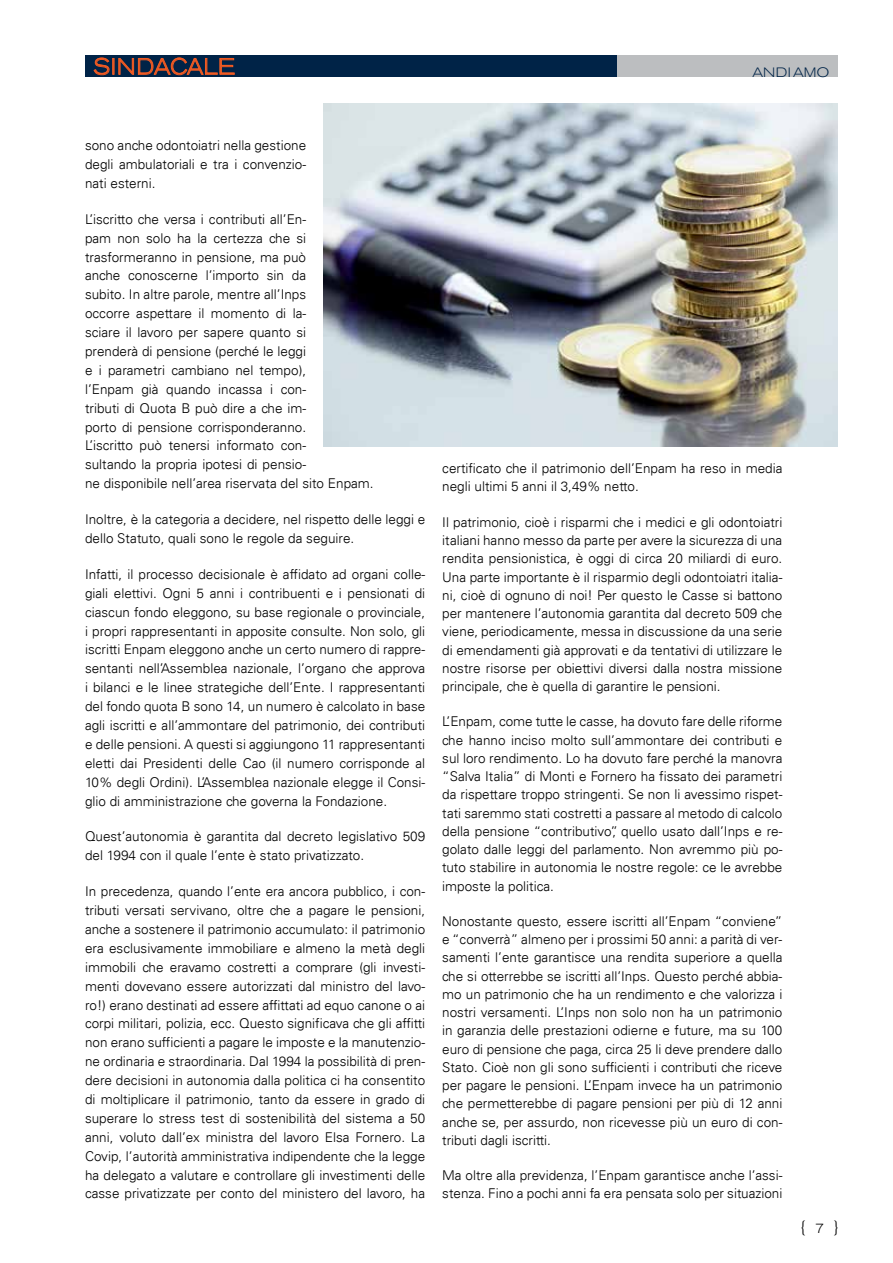
<style>
.page{position:relative;width:893px;height:1263px;background:#fff}
.page>*{position:absolute;margin:0;border:0;box-sizing:border-box;transform-origin:0 0}
.t1{font:300 expanded 22.5px "Akzidenz Grotesk BE";color:#f15a22;scale:.9 1}
.t2{font:300 expanded 15.75px "Akzidenz Grotesk BE";color:#000;scale:.9 1}
.t3{font:300 13.5px/18.9px "Univers LT";color:#000;text-align:justify}
.t4{font:300 expanded 13.5px "Akzidenz Grotesk BE";letter-spacing:.02em;color:#002347}
.s1{font-size:13.5px}
</style>
<div class="page">
<div style="left:617px;top:55px;width:221px;height:22px;background:#bcbec0"></div>
<div style="left:85px;top:55px;width:532px;height:22px;background:#002347"></div>
<svg style="left:93px;top:57px;width:142px;height:18px"></svg>
<img style="left:323px;top:103px;width:515px;height:343px">
<h1 class="t1" style="left:94px;top:54px;width:123px">SI NDACALE</h1>
<p class="t4" style="left:752px;top:64px;width:78px">ANDI AMO</p>
<p class="t3" style="left:85px;top:136px;width:223px">sono anche odontoiatri nella gestione degli ambulatoriali e tra i convenzio&shy;nati esterni.</p>
<p class="t3" style="left:85px;top:209px;width:290px;text-align:left">L’iscritto che versa i contributi all’En-<br>pam non solo ha la certezza che si trasformeranno in pensione, ma può<br>anche conoscerne l’importo sin da<br>subito. In altre parole, mentre all’Inps<br>occorre aspettare il momento di la-<br>sciare il lavoro per sapere quanto si<br>prenderà di pensione (perché le leggi<br>e i parametri cambiano nel tempo),<br>l’Enpam già quando incassa i con-<br>tributi di Quota B può dire a che im-<br>porto di pensione corrisponderanno.<br>L’iscritto può tenersi informato con-<br>sultando la propria ipotesi di pensio-<br>ne disponibile nell’area riservata del sito Enpam.</p>
<p class="t3" style="left:85px;top:510px;width:342px">Inoltre, è la categoria a decidere, nel rispetto delle leggi e dello Statuto, quali sono le regole da seguire.</p>
<p class="t3" style="left:85px;top:565px;width:342px">Infatti, il processo decisionale è affidato ad organi colle&shy;giali elettivi. Ogni 5 anni i contribuenti e i pensionati di ciascun fondo eleggono, su base regionale o provinciale, i propri rappresentanti in apposite consulte. Non solo, gli iscritti Enpam eleggono anche un certo numero di rappre&shy;sentanti nell’Assemblea nazionale, l’organo che approva i bilanci e le linee strategiche dell’Ente. I rappresentanti del fondo quota B sono 14, un numero è calcolato in base agli iscritti e all’ammontare del patrimonio, dei contributi e delle pensioni. A questi si aggiungono 11 rappresentanti eletti dai Presidenti delle Cao (il numero corrisponde al 10% degli Ordini). L’Assemblea nazionale elegge il Consi&shy;glio di amministrazione che governa la Fondazione.</p>
<p class="t3" style="left:85px;top:827px;width:342px">Quest’autonomia è garantita dal decreto legislativo 509 del 1994 con il quale l’ente è stato privatizzato.</p>
<p class="t3" style="left:85px;top:882px;width:342px">In precedenza, quando l’ente era ancora pubblico, i con&shy;tributi versati servivano, oltre che a pagare le pensioni, anche a sostenere il patrimonio accumulato: il patrimonio era esclusivamente immobiliare e almeno la metà degli immobili che eravamo costretti a comprare (gli investi&shy;menti dovevano essere autorizzati dal ministro del lavo&shy;ro!) erano destinati ad essere affittati ad equo canone o ai corpi militari, polizia, ecc. Questo significava che gli affitti non erano sufficienti a pagare le imposte e la manutenzio&shy;ne ordinaria e straordinaria. Dal 1994 la possibilità di pren&shy;dere decisioni in autonomia dalla politica ci ha consentito di moltiplicare il patrimonio, tanto da essere in grado di superare lo stress test di sostenibilità del sistema a 50 anni, voluto dall’ex ministra del lavoro Elsa Fornero. La Covip, l’autorità amministrativa indipendente che la legge ha delegato a valutare e controllare gli investimenti delle casse privatizzate per conto del ministero del lavoro, ha</p>
<p class="t3" style="left:442px;top:459px;width:342px;line-height:18.3px">certificato che il patrimonio dell’Enpam ha reso in media negli ultimi 5 anni il 3,49% netto.</p>
<p class="t3" style="left:442px;top:513px;width:342px;line-height:18.3px">Il patrimonio, cioè i risparmi che i medici e gli odontoiatri italiani hanno messo da parte per avere la sicurezza di una rendita pensionistica, è oggi di circa 20 miliardi di euro.<br>Una parte importante è il risparmio degli odontoiatri italia&shy;ni, cioè di ognuno di noi! Per questo le Casse si battono per mantenere l’autonomia garantita dal decreto 509 che viene, periodicamente, messa in discussione da una serie di emendamenti già approvati e da tentativi di utilizzare le nostre risorse per obiettivi diversi dalla nostra missione principale, che è quella di garantire le pensioni.</p>
<p class="t3" style="left:442px;top:712px;width:342px;line-height:18.3px">L’Enpam, come tutte le casse, ha dovuto fare delle riforme che hanno inciso molto sull’ammontare dei contributi e sul loro rendimento. Lo ha dovuto fare perché la manovra “Salva Italia” di Monti e Fornero ha fissato dei parametri da rispettare troppo stringenti. Se non li avessimo rispet&shy;tati saremmo stati costretti a passare al metodo di calcolo della pensione “contributivo”, quello usato dall’Inps e re&shy;golato dalle leggi del parlamento. Non avremmo più po&shy;tuto stabilire in autonomia le nostre regole: ce le avrebbe imposte la politica.</p>
<p class="t3" style="left:442px;top:912px;width:342px;line-height:18.3px">Nonostante questo, essere iscritti all’Enpam “conviene” e “converrà” almeno per i prossimi 50 anni: a parità di ver&shy;samenti l’ente garantisce una rendita superiore a quella che si otterrebbe se iscritti all’Inps. Questo perché abbia&shy;mo un patrimonio che ha un rendimento e che valorizza i nostri versamenti. L’Inps non solo non ha un patrimonio in garanzia delle prestazioni odierne e future, ma su 100 euro di pensione che paga, circa 25 li deve prendere dallo Stato. Cioè non gli sono sufficienti i contributi che riceve per pagare le pensioni. L’Enpam invece ha un patrimonio che permetterebbe di pagare pensioni per più di 12 anni anche se, per assurdo, non ricevesse più un euro di con&shy;tributi dagli iscritti.</p>
<p class="t3" style="left:442px;top:1166px;width:342px;line-height:18.3px">Ma oltre alla previdenza, l’Enpam garantisce anche l’assi&shy;stenza. Fino a pochi anni fa era pensata solo per situazioni</p>
<p class="t2" style="left:800px;top:1218px;width:44px">{ <span class="s1">7</span> }</p>
</div>
